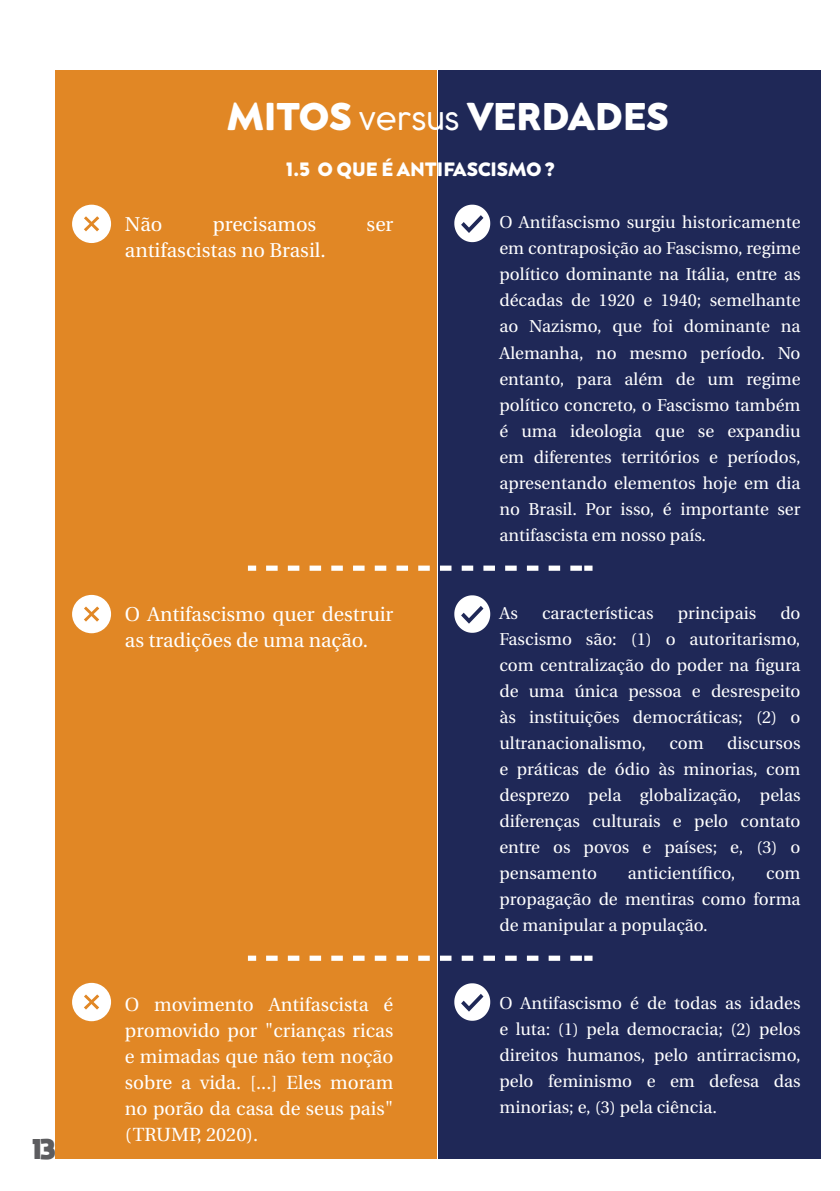
<style>
.page{position:relative;width:840px;height:1191px;background:#fff}
.page>*{position:absolute;margin:0;border:0;box-sizing:border-box;transform-origin:0 0}
.t1{font:800 40px "Neufreit";color:#fff}
.t2{font:20px/26px "Heuristica";color:#fff}
.t3{font:800 20px "Neufreit";color:#fff}
.t4{font:800 20px "moon get";color:#5c5c5f}
.t5{font:19px/26px "Heuristica";color:#fff;text-align:justify}
.t6{font:17.2px/26px "Heuristica";color:#fff;text-align:justify}
.s1{font-family:"Cocogoose";font-weight:300;font-size:28px}
</style>
<div class="page">
<div style="left:438px;top:71px;width:382px;height:1088px;background:#1f2857"></div>
<div style="left:56px;top:71px;width:381px;height:1088px;background:#e18725"></div>
<svg style="left:250px;top:565px;width:3px;height:6px"></svg>
<svg style="left:268px;top:565px;width:311px;height:6px"></svg>
<svg style="left:586px;top:565px;width:3px;height:6px"></svg>
<svg style="left:250px;top:955px;width:3px;height:5px"></svg>
<svg style="left:268px;top:955px;width:311px;height:5px"></svg>
<svg style="left:586px;top:955px;width:3px;height:5px"></svg>
<svg style="left:454px;top:205px;width:36px;height:37px"></svg>
<svg style="left:454px;top:595px;width:36px;height:38px"></svg>
<svg style="left:454px;top:983px;width:36px;height:37px"></svg>
<svg style="left:72px;top:205px;width:39px;height:38px"></svg>
<svg style="left:72px;top:595px;width:39px;height:38px"></svg>
<svg style="left:72px;top:982px;width:39px;height:39px"></svg>
<p class="t4" style="left:33px;top:1136px;width:24px">13</p>
<h1 class="t1" style="left:227px;top:92px;width:443px">MITOS <span class="s1">VERSUS</span> VERDADES</h1>
<p class="t3" style="left:286px;top:157px;width:269px">1.5 O QUE É ANTIFASCISMO ?</p>
<p class="t2" style="left:125px;top:211px;width:39px">Não</p>
<p class="t2" style="left:213px;top:211px;width:105px">precisamos</p>
<p class="t2" style="left:366px;top:211px;width:28px">ser</p>
<p class="t2" style="left:125px;top:237px;width:202px">antifascistas no Brasil.</p>
<p class="t6" style="left:499px;top:210px;width:302px">O Antifascismo surgiu historicamente em contraposição ao Fascismo, regime político dominante na Itália, entre as décadas de 1920 e 1940; semelhante ao Nazismo, que foi dominante na Alemanha, no mesmo período. No entanto, para além de um regime político concreto, o Fascismo também é uma ideologia que se expandiu em diferentes territórios e períodos, apresentando elementos hoje em dia no Brasil. Por isso, é importante ser antifascista em nosso país.</p>
<p class="t2" style="left:125px;top:601px;width:270px">O Antifascismo quer destruir as tradições de uma nação.</p>
<p class="t6" style="left:499px;top:600px;width:302px;text-indent:281px">do Fascismo são: (1) o autoritarismo, com centralização do poder na figura de uma única pessoa e desrespeito às instituições democráticas; (2) o ultranacionalismo,</p>
<p class="t6" style="left:499px;top:600px;width:20px">As</p>
<p class="t6" style="left:541px;top:600px;width:113px">características</p>
<p class="t6" style="left:677px;top:600px;width:80px">principais</p>
<p class="t6" style="left:499px;top:730px;width:302px;text-indent:227px">discursos e práticas de ódio às minorias, com desprezo pela globalização, pelas diferenças culturais e pelo contato entre os povos e países; e, (3) o pensamento</p>
<p class="t6" style="left:669px;top:730px;width:36px">com</p>
<p class="t6" style="left:627px;top:860px;width:109px">anticientífico,</p>
<p class="t6" style="left:499px;top:860px;width:302px;text-indent:266px">com propagação de mentiras como forma de manipular a população.</p>
<p class="t5" style="left:125px;top:991px;width:270px">O movimento Antifascista é promovido por "crianças ricas e mimadas que não tem noção sobre a vida. [...] Eles moram no porão da casa de seus pais" (TRUMP, 2020).</p>
<p class="t6" style="left:499px;top:990px;width:302px">O Antifascismo é de todas as idades e luta: (1) pela democracia; (2) pelos direitos humanos, pelo antirracismo, pelo feminismo e em defesa das minorias; e, (3) pela ciência.</p>
</div>
